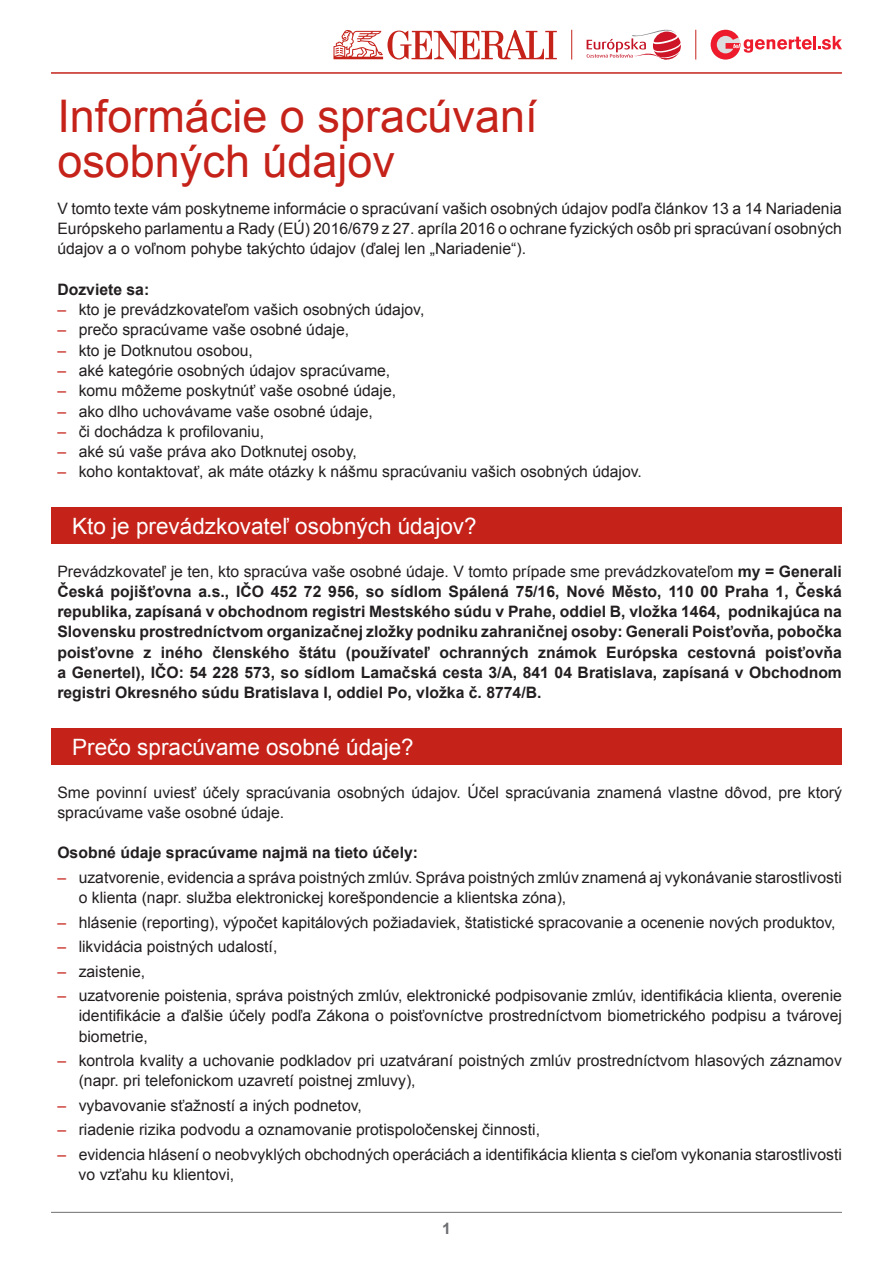
<style>
.page{position:relative;width:893px;height:1263px;background:#fff}
.page>*{position:absolute;margin:0;border:0;box-sizing:border-box;transform-origin:0 0}
.t1{font:45px/45px "Arial";color:#c5221a}
.t2{font:22.5px "Arial";color:#fff}
.t3{font:15.75px/20.2px "Arial";color:#231f20}
.t4{font:700 15.75px/20.2px "Arial";color:#231f20;text-align:justify}
.t5{font:700 15.75px "Arial";color:#6d6e71}
.s1{font-weight:700}
.s2{color:#c5221a}
.s3{font-weight:400}
</style>
<div class="page">
<div style="left:51px;top:507px;width:791px;height:37px;background:#c5221a"></div>
<div style="left:51px;top:728px;width:791px;height:37px;background:#c5221a"></div>
<hr style="left:51px;top:72px;width:791px;height:2px;background:#c5221a">
<hr style="left:51px;top:1212px;width:791px;height:1px;background:#6d6e71">
<svg style="left:711px;top:30px;width:131px;height:30px"></svg>
<svg style="left:587px;top:30px;width:94px;height:30px"></svg>
<hr style="left:571px;top:30px;width:1px;height:30px;background:#c5221a">
<hr style="left:695px;top:30px;width:1px;height:30px;background:#c5221a">
<svg style="left:333px;top:30px;width:224px;height:30px"></svg>
<h1 class="t1" style="left:57px;top:98px;width:482px">Inform·cie o sprac˙vanÌ osobn˝ch ˙dajov</h1>
<p class="t3" style="left:57px;top:200px;width:786px;text-align:justify">V tomto texte v·m poskytneme inform·cie o sprac˙vanÌ vaöich osobn˝ch ˙dajov podľa čl·nkov 13 a 14 Nariadenia EurÛpskeho parlamentu a Rady (E⁄) 2016/679 z 27. aprÌla 2016 o ochrane fyzick˝ch osÙb pri sprac˙vanÌ osobn˝ch ˙dajov a o voľnom pohybe tak˝chto ˙dajov (ďalej len ÑNariadenieì).</p>
<p class="t3" style="left:57px;top:281px;width:586px"><span class="s1">Dozviete sa:<br></span><span class="s2">ñ</span> kto je prev·dzkovateľom vaöich osobn˝ch ˙dajov,<br><span class="s2">ñ</span> prečo sprac˙vame vaöe osobnÈ ˙daje,<br><span class="s2">ñ</span> kto je Dotknutou osobou,<br><span class="s2">ñ</span> akÈ kategÛrie osobn˝ch ˙dajov sprac˙vame,<br><span class="s2">ñ</span> komu mÙûeme poskytn˙ť vaöe osobnÈ ˙daje,<br><span class="s2">ñ</span> ako dlho uchov·vame vaöe osobnÈ ˙daje,<br><span class="s2">ñ</span> či doch·dza k profilovaniu,<br><span class="s2">ñ</span> akÈ s˙ vaöe pr·va ako Dotknutej osoby,<br><span class="s2">ñ</span> koho kontaktovať, ak m·te ot·zky k n·ömu sprac˙vaniu vaöich osobn˝ch ˙dajov.</p>
<h2 class="t2" style="left:72px;top:517px;width:406px">Kto je prev·dzkovateľ osobn˝ch ˙dajov?</h2>
<p class="t4" style="left:57px;top:562px;width:786px"><span class="s3">Prev·dzkovateľ je ten, kto sprac˙va vaöe osobnÈ ˙daje. V tomto prÌpade sme prev·dzkovateľom</span> my = Generali Česk· pojiöťovna a.s., IČO 452 72 956, so sÌdlom Sp·len· 75/16, NovÈ Město, 110 00 Praha 1, Česk· republika, zapÌsan· v obchodnom registri MestskÈho s˙du v Prahe, oddiel B, vloûka 1464, podnikaj˙ca na Slovensku prostrednÌctvom organizačnej zloûky podniku zahraničnej osoby: Generali Poisťovňa, pobočka poisťovne z inÈho členskÈho öt·tu (pouûÌvateľ ochrann˝ch zn·mok EurÛpska cestovn· poisťovňa a Genertel), IČO: 54 228 573, so sÌdlom Lamačsk· cesta 3/A, 841 04 Bratislava, zapÌsan· v Obchodnom registri OkresnÈho s˙du Bratislava I, oddiel Po, vloûka č. 8774/B.</p>
<h2 class="t2" style="left:72px;top:738px;width:343px">Prečo sprac˙vame osobnÈ ˙daje?</h2>
<p class="t3" style="left:57px;top:783px;width:786px">Sme povinnÌ uviesť ˙čely sprac˙vania osobn˝ch ˙dajov. ⁄čel sprac˙vania znamen· vlastne dÙvod, pre ktor˝ sprac˙vame vaöe osobnÈ ˙daje.</p>
<p class="t3" style="left:57px;top:842px;width:786px;line-height:24.5px"><span class="s1">OsobnÈ ˙daje sprac˙vame najm‰ na tieto ˙čely:<br></span><span class="s2">ñ</span> uzatvorenie, evidencia a spr·va poistn˝ch zml˙v. Spr·va poistn˝ch zml˙v znamen· aj vykon·vanie starostlivosti</p>
<p class="t3" style="left:57px;top:887px;width:786px;line-height:24.5px;text-indent:21px">o klienta (napr. sluûba elektronickej koreöpondencie a klientska zÛna),<br><span class="s2">ñ</span> hl·senie (reporting), v˝počet kapit·lov˝ch poûiadaviek, ötatistickÈ spracovanie a ocenenie nov˝ch produktov, <span class="s2">ñ</span> likvid·cia poistn˝ch udalostÌ,<br><span class="s2">ñ</span> zaistenie,<br><span class="s2">ñ</span> uzatvorenie poistenia, spr·va poistn˝ch zml˙v, elektronickÈ podpisovanie zml˙v, identifik·cia klienta, overenie</p>
<p class="t3" style="left:79px;top:1007px;width:765px">identifik·cie a ďalöie ˙čely podľa Z·kona o poisťovnÌctve prostrednÌctvom biometrickÈho podpisu a tv·rovej biometrie,</p>
<p class="t3" style="left:79px;top:1052px;width:765px;text-indent:-21px"><span class="s2">ñ</span> kontrola kvality a uchovanie podkladov pri uzatv·ranÌ poistn˝ch zml˙v prostrednÌctvom hlasov˝ch z·znamov (napr. pri telefonickom uzavretÌ poistnej zmluvy),</p>
<p class="t3" style="left:57px;top:1094px;width:786px;line-height:24.5px"><span class="s2">ñ</span> vybavovanie sťaûnostÌ a in˝ch podnetov,<br><span class="s2">ñ</span> riadenie rizika podvodu a oznamovanie protispoločenskej činnosti,<br><span class="s2">ñ</span> evidencia hl·senÌ o neobvykl˝ch obchodn˝ch oper·ci·ch a identifik·cia klienta s cieľom vykonania starostlivosti</p>
<p class="t3" style="left:79px;top:1166px;width:157px">vo vzťahu ku klientovi,</p>
<p class="t5" style="left:442px;top:1223px;width:10px">1</p>
</div>
